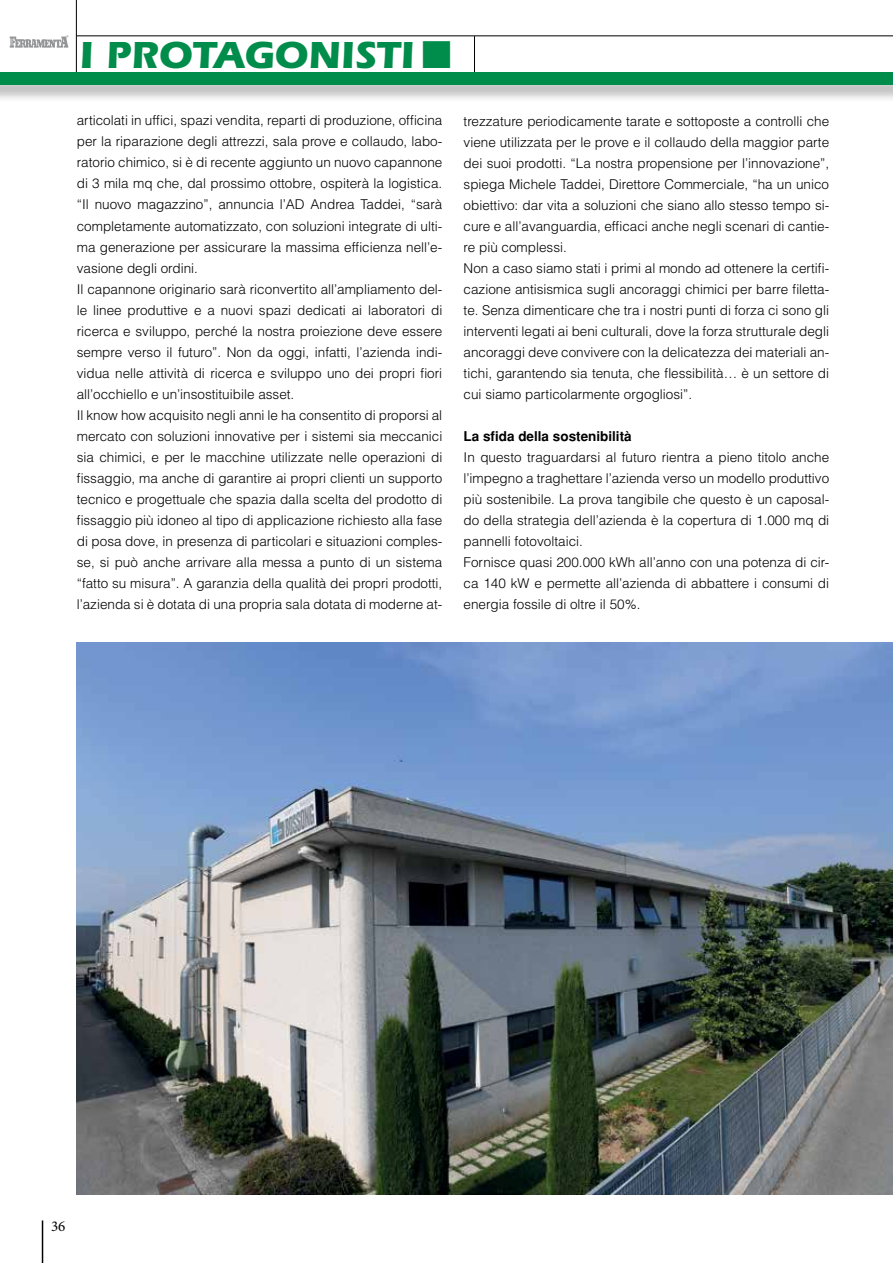
<style>
.page{position:relative;width:893px;height:1263px;background:#fff}
.page>*{position:absolute;margin:0;border:0;box-sizing:border-box;transform-origin:0 0}
.t1{font:700 39px "Itc Eras";color:#008c4a}
.t2{font:15px "Minion Pro";color:#000}
.t3{font:300 13.5px/21px "Helvetica";color:#000}
.t4{font:700 13.5px "Helvetica";color:#000}
</style>
<div class="page">
<hr style="left:42px;top:1220px;width:1px;height:43px;background:#000">
<hr style="left:77px;top:35px;width:816px;height:1px;background:#000">
<hr style="left:76px;top:0;width:1px;height:72px;background:#000">
<hr style="left:474px;top:36px;width:1px;height:36px;background:#000">
<div style="left:0;top:75px;width:893px;height:29px;background:#000;opacity:.25"></div>
<div style="left:0;top:72px;width:893px;height:13px;background:#008c4a"></div>
<img style="left:9px;top:36px;width:60px;height:12px">
<svg style="left:11px;top:39px;width:2px;height:6px"></svg>
<img style="left:77px;top:642px;width:816px;height:553px">
<h1 class="t1" style="left:79px;top:33px;width:374px">I PROTAGONISTI ■</h1>
<p class="t3" style="left:77px;top:110px;width:367px">articolati in uffici, spazi vendita, reparti di produzione, officina per la riparazione degli attrezzi, sala prove e collaudo, labo&shy;ratorio chimico, si è di recente aggiunto un nuovo capannone di 3 mila mq che, dal prossimo ottobre, ospiterà la logistica. “Il nuovo magazzino”, annuncia l’AD Andrea Taddei, “sarà completamente automatizzato, con soluzioni integrate di ulti&shy;ma generazione per assicurare la massima efficienza nell’e&shy;vasione degli ordini.<br>Il capannone originario sarà riconvertito all’ampliamento del&shy;le linee produttive e a nuovi spazi dedicati ai laboratori di ricerca e sviluppo, perché la nostra proiezione deve essere sempre verso il futuro”. Non da oggi, infatti, l’azienda indi&shy;vidua nelle attività di ricerca e sviluppo uno dei propri fiori all’occhiello e un’insostituibile asset.<br>Il know how acquisito negli anni le ha consentito di proporsi al mercato con soluzioni innovative per i sistemi sia meccanici sia chimici, e per le macchine utilizzate nelle operazioni di fissaggio, ma anche di garantire ai propri clienti un supporto tecnico e progettuale che spazia dalla scelta del prodotto di fissaggio più idoneo al tipo di applicazione richiesto alla fase di posa dove, in presenza di particolari e situazioni comples&shy;se, si può anche arrivare alla messa a punto di un sistema “fatto su misura”. A garanzia della qualità dei propri prodotti, l’azienda si è dotata di una propria sala dotata di moderne at-</p>
<p class="t3" style="left:464px;top:110px;width:367px">trezzature periodicamente tarate e sottoposte a controlli che viene utilizzata per le prove e il collaudo della maggior parte dei suoi prodotti. “La nostra propensione per l’innovazione”, spiega Michele Taddei, Direttore Commerciale, “ha un unico obiettivo: dar vita a soluzioni che siano allo stesso tempo si&shy;cure e all’avanguardia, efficaci anche negli scenari di cantie&shy;re più complessi.<br>Non a caso siamo stati i primi al mondo ad ottenere la certifi&shy;cazione antisismica sugli ancoraggi chimici per barre filetta&shy;te. Senza dimenticare che tra i nostri punti di forza ci sono gli interventi legati ai beni culturali, dove la forza strutturale degli ancoraggi deve convivere con la delicatezza dei materiali an&shy;tichi, garantendo sia tenuta, che flessibilità… è un settore di cui siamo particolarmente orgogliosi”.</p>
<p class="t4" style="left:464px;top:428px;width:170px">La sfida della sostenibilità</p>
<p class="t3" style="left:464px;top:446px;width:367px">In questo traguardarsi al futuro rientra a pieno titolo anche l’impegno a traghettare l’azienda verso un modello produttivo più sostenibile. La prova tangibile che questo è un caposal&shy;do della strategia dell’azienda è la copertura di 1.000 mq di pannelli fotovoltaici.<br>Fornisce quasi 200.000 kWh all’anno con una potenza di cir&shy;ca 140 kW e permette all’azienda di abbattere i consumi di energia fossile di oltre il 50%.</p>
<p class="t2" style="left:51px;top:1216px;width:16px">36</p>
</div>
